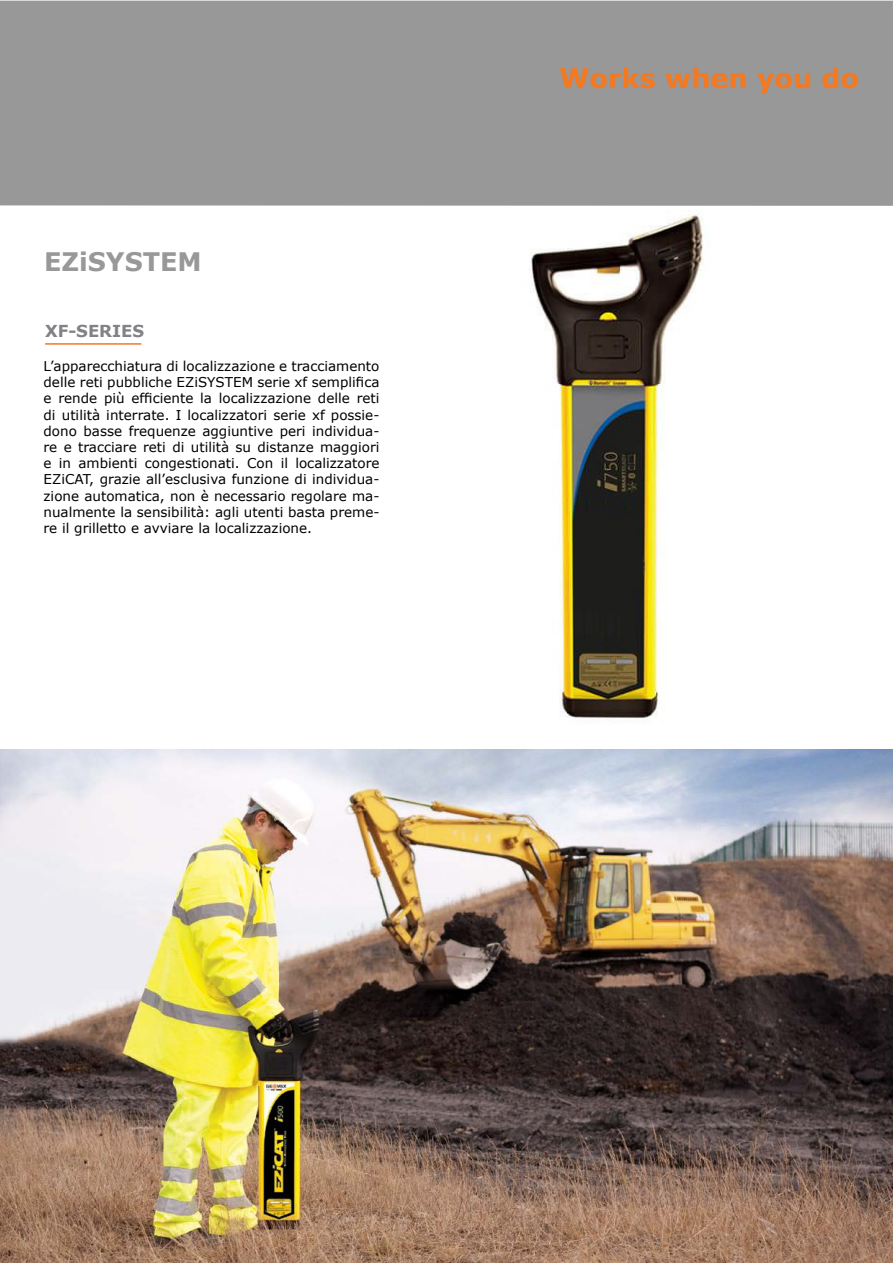
<style>
.page{position:relative;width:893px;height:1263px;background:#fff}
.page>*{position:absolute;margin:0;border:0;box-sizing:border-box;transform-origin:0 0}
.t1{font:700 27px "Verdana";color:#f47920}
.t2{font:700 25.5px "Verdana";color:#989898}
.t3{font:700 16.5px "Verdana";color:#808285}
.t4{font:13.5px/16.2px "Verdana";color:#000;text-align:justify}
</style>
<div class="page">
<hr style="left:45px;top:343px;width:96px;height:2px;background:#f47920">
<div style="left:0;top:1px;width:893px;height:205px;background:#989898"></div>
<img style="left:0;top:749px;width:893px;height:514px">
<img style="left:529px;top:210px;width:174px;height:509px">
<h2 class="t2" style="left:44px;top:243px;width:159px">EZiSYSTEM</h2>
<p class="t3" style="left:45px;top:320px;width:101px">XF-SERIES</p>
<p class="t4" style="left:44px;top:358px;width:337px">L’apparecchiatura di localizzazione e tracciamento delle reti pubbliche EZiSYSTEM serie xf semplifica e rende più efficiente la localizzazione delle reti di utilità interrate. I localizzatori serie xf possie&shy;dono basse frequenze aggiuntive peri individua&shy;re e tracciare reti di utilità su distanze maggiori e in ambienti congestionati. Con il localizzatore EZiCAT, grazie all’esclusiva funzione di individua&shy;zione automatica, non è necessario regolare ma&shy;nualmente la sensibilità: agli utenti basta preme&shy;re il grilletto e avviare la localizzazione.</p>
<h1 class="t1" style="left:559px;top:59px;width:301px">Works when you do</h1>
</div>
